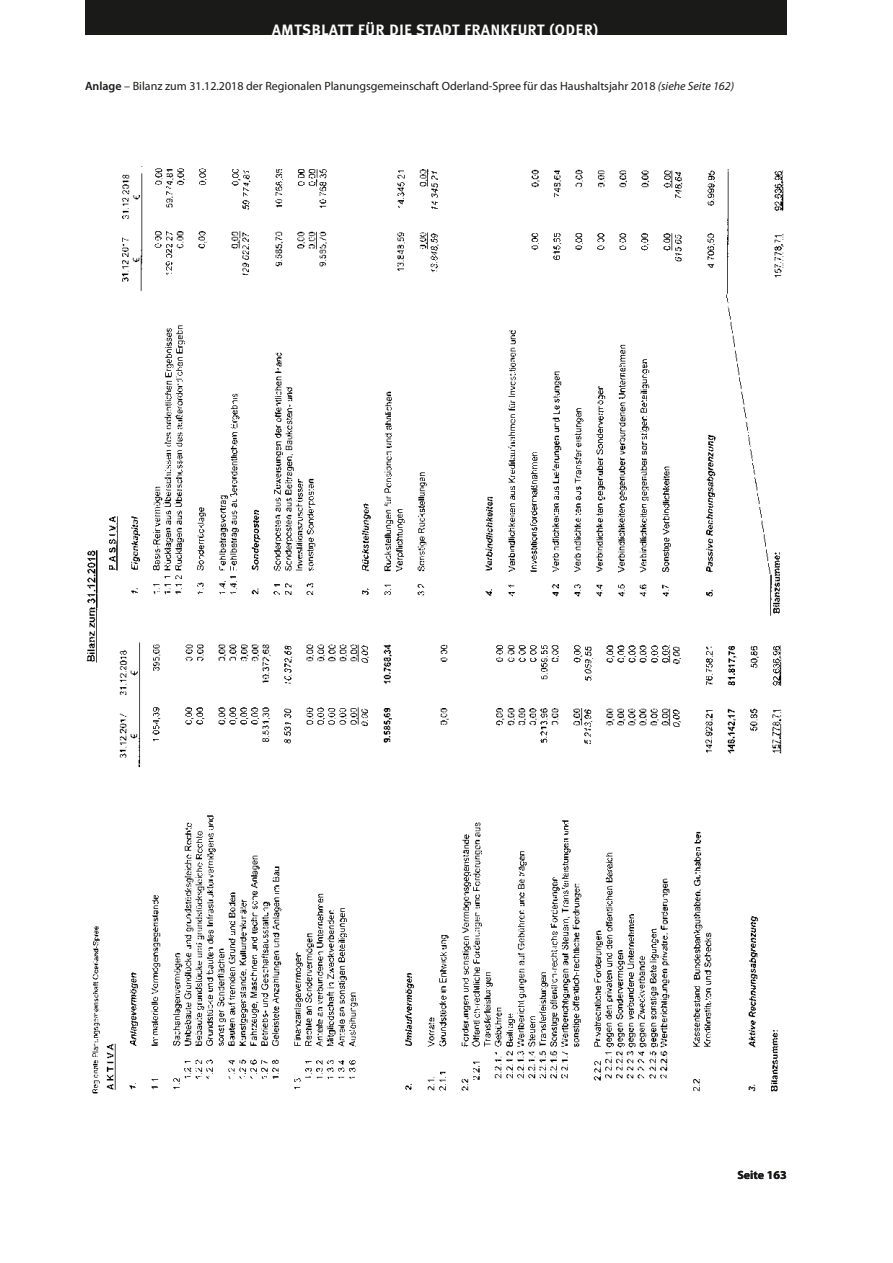
<style>
.page{position:relative;width:893px;height:1263px;background:#fff}
.page>*{position:absolute;margin:0;border:0;box-sizing:border-box;transform-origin:0 0}
.t1{font:700 15px "Meta";letter-spacing:.05em;color:#fff}
.t2{font:12px "Myriad Pro";color:#1a1a18}
.t3{font:700 12px "Myriad Pro";color:#1a1a18}
.s1{font-weight:600}
.s2{font-style:italic}
</style>
<div class="page">
<div style="left:85px;top:0;width:702px;height:35px;background:#1a1a18"></div>
<img style="left:86px;top:166px;width:698px;height:928px">
<p class="t1" style="left:272px;top:21px;width:328px">AMTSBLATT FÜR DIE STADT FRANKFURT (ODER)</p>
<p class="t2" style="left:85px;top:78px;width:651px"><span class="s1">Anlage</span> – Bilanz zum 31.12.2018 der Regionalen Planungsgemeinschaft Oderland-Spree für das Haushaltsjahr 2018 <span class="s2">(siehe Seite 162)</span></p>
<p class="t3" style="left:737px;top:1167px;width:51px">Seite 163</p>
</div>
